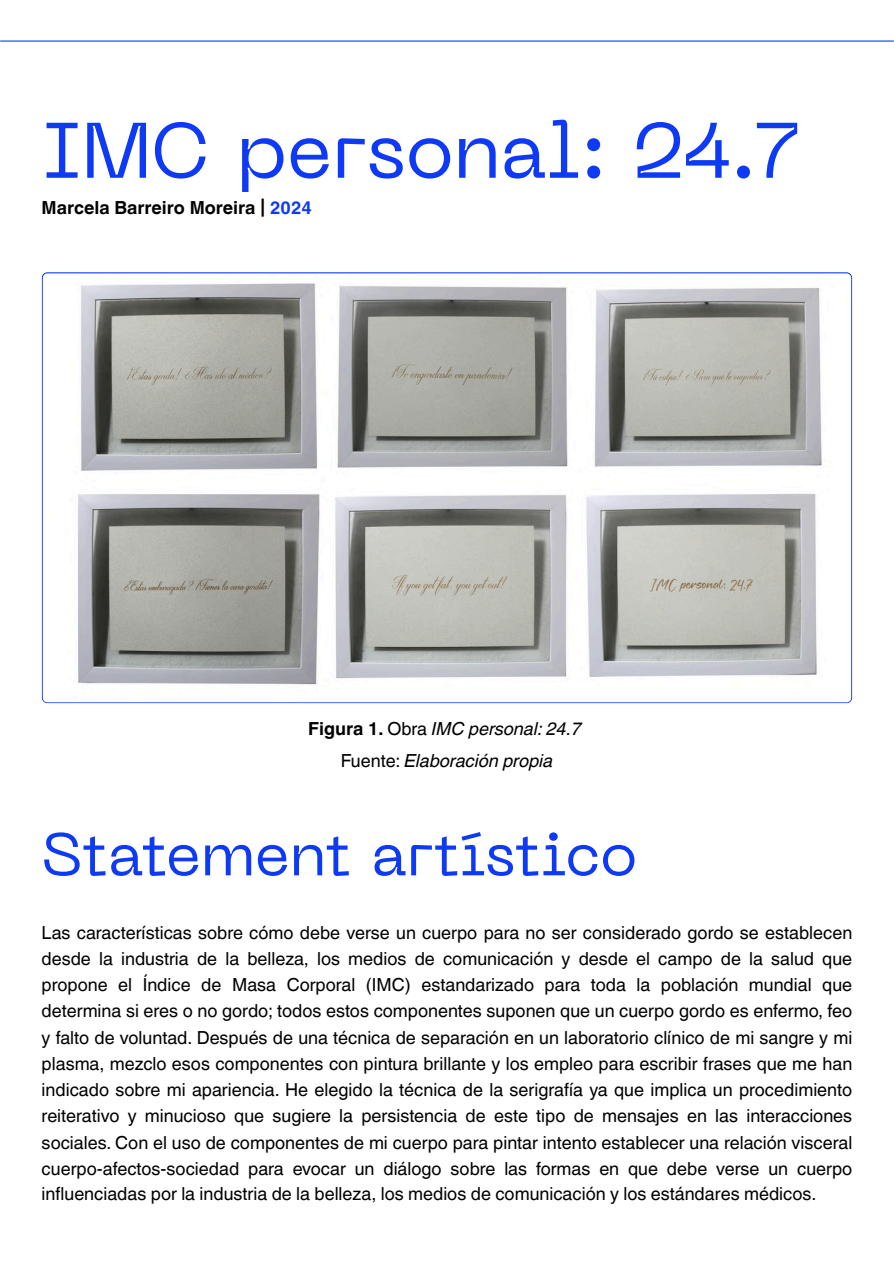
<style>
.page{position:relative;width:894px;height:1263px;background:#fff}
.page>*{position:absolute;margin:0;border:0;box-sizing:border-box;transform-origin:0 0}
.t1{font:78px "PP Neue Machina";letter-spacing:-.015em;color:#0e3af6}
.t2{font:60px "PP Neue Machina";letter-spacing:-.01em;color:#0e3af6}
.t3{font:18px/26.1px "Helvetica World";color:#000;text-align:justify}
.t4{font:italic 18px "Helvetica World";color:#000}
.t5{font:700 18px "Helvetica World";color:#000}
.s1{font-family:"PP Neue Machina";font-weight:800}
.s2{color:#0e3af6}
.s3{font-weight:700;font-style:normal}
.s4{font-style:normal}
</style>
<div class="page">
<hr style="left:1px;top:40px;width:892px;height:2px;background:#0e3af6">
<svg style="left:42px;top:272px;width:810px;height:431px"></svg>
<h1 class="t1" style="left:42px;top:120px;width:759px">IMC personal: 24.7</h1>
<h1 class="t5" style="left:42px;top:193px;width:271px">Marcela Barreiro Moreira <span class="s1">|</span> <span class="s2">2024</span></h1>
<p class="t4" style="left:308px;top:714px;width:274px"><span class="s3">Figura 1.</span> <span class="s4">Obra</span> IMC personal: 24.7</p>
<p class="t4" style="left:341px;top:746px;width:214px"><span class="s4">Fuente:</span> Elaboración propia</p>
<p class="t2" style="left:42px;top:831px;width:597px">Statement artístico</p>
<p class="t3" style="left:42px;top:920px;width:811px">Las características sobre cómo debe verse un cuerpo para no ser considerado gordo se establecen desde la industria de la belleza, los medios de comunicación y desde el campo de la salud que propone el Índice de Masa Corporal (IMC) estandarizado para toda la población mundial que determina si eres o no gordo; todos estos componentes suponen que un cuerpo gordo es enfermo, feo y falto de voluntad. Después de una técnica de separación en un laboratorio clínico de mi sangre y mi plasma, mezclo esos componentes con pintura brillante y los empleo para escribir frases que me han indicado sobre mi apariencia. He elegido la técnica de la serigrafía ya que implica un procedimiento reiterativo y minucioso que sugiere la persistencia de este tipo de mensajes en las interacciones sociales. Con el uso de componentes de mi cuerpo para pintar intento establecer una relación visceral cuerpo-afectos-sociedad para evocar un diálogo sobre las formas en que debe verse un cuerpo influenciadas por la industria de la belleza, los medios de comunicación y los estándares médicos.</p>
</div>
